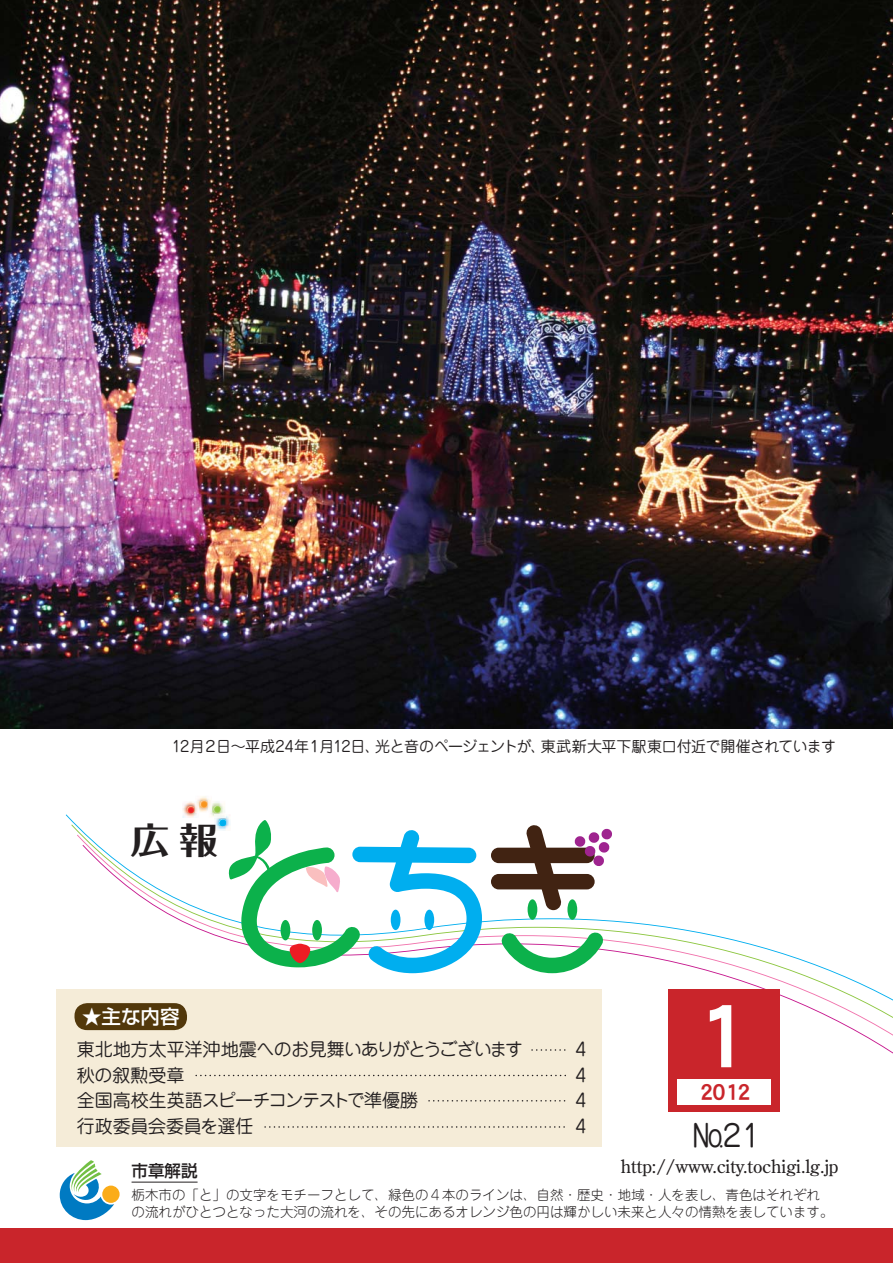
<style>
.page{position:relative;width:893px;height:1263px;background:#fff}
.page>*{position:absolute;margin:0;border:0;box-sizing:border-box;transform-origin:0 0}
.t1{font:96px "DFHS Gothic Std W7 90 pv RKSJ H";color:#fff}
.t2{font:36px "Folk Pro Bold 90 pv RKSJ H";color:#231f20;scale:1.07 1}
.t3{font:30px "Jun 201 Pro Regular 90 pv RKSJ H";color:#231f20}
.t4{font:24px "DFHS Gothic Std W7 90 pv RKSJ H";color:#c9252b}
.t5{font:19.5px "Shin Go Pro Medium 90 pv RKSJ H";color:#fff}
.t6{font:18px/25.5px "Jun 201 Pro Regular 90 pv RKSJ H";letter-spacing:-.015em;color:#231f20}
.t7{font:18px "Century Old Style Std";color:#231f20}
.t8{font:16.5px "Shin Go Pro Medium 90 pv RKSJ H";color:#231f20}
.t9{font:15px "Jun 201 Pro Regular 90 pv RKSJ H";letter-spacing:-.04em;color:#231f20}
.t10{font:13.5px/16.2px "Jun 101 Pro Light 90 pv RKSJ H";color:#231f20}
</style>
<div class="page">
<div style="left:0;top:1229px;width:893px;height:34px;background:#c9252b"></div>
<img style="left:0;top:0;width:893px;height:728px">
<div style="left:57px;top:989px;width:545px;height:158px;background:#f5ecd8"></div>
<svg style="left:83px;top:845px;width:810px;height:283px"></svg>
<img style="left:197px;top:796px;width:13px;height:4px">
<img style="left:182px;top:803px;width:5px;height:15px">
<div style="left:491px;top:848px;width:104px;height:15px;background:#412312;border-radius:8px"></div>
<div style="left:491px;top:874px;width:104px;height:15px;background:#412312;border-radius:8px"></div>
<svg style="left:526px;top:825px;width:36px;height:85px"></svg>
<svg style="left:501px;top:931px;width:103px;height:42px"></svg>
<div style="left:528px;top:899px;width:9px;height:21px;background:#0cb14b;border-radius:50%"></div>
<div style="left:567px;top:899px;width:10px;height:21px;background:#0cb14b;border-radius:50%"></div>
<svg style="left:574px;top:828px;width:39px;height:39px"></svg>
<svg style="left:187px;top:800px;width:295px;height:173px"></svg>
<svg style="left:429px;top:1100px;width:139px;height:1px"></svg>
<svg style="left:265px;top:1126px;width:303px;height:2px"></svg>
<div style="left:75px;top:1003px;width:112px;height:27px;background:#52380b;border-radius:13px"></div>
<hr style="left:132px;top:1182px;width:66px;height:1px;background:#231f20">
<svg style="left:60px;top:1160px;width:54px;height:60px"></svg>
<div style="left:102px;top:1185px;width:18px;height:18px;background:#fbac18;border-radius:50%"></div>
<div style="left:669px;top:989px;width:111px;height:123px;background:#c9252b"></div>
<div style="left:678px;top:1079px;width:93px;height:25px;background:#fff"></div>
<svg style="left:532px;top:1049px;width:36px;height:2px"></svg>
<svg style="left:196px;top:1075px;width:372px;height:1px"></svg>
<p class="t9" style="left:172px;top:741px;width:666px">12月２日～平成24年１月12日、光と音のページェントが、東武新大平下駅東口付近で開催されています</p>
<p class="t2" style="left:131px;top:827px;width:83px">広報</p>
<p class="t5" style="left:82px;top:1009px;width:99px">★主な内容</p>
<p class="t6" style="left:77px;top:1039px;width:448px">東北地方太平洋沖地震へのお見舞いありがとうございます秋の叙勲受章<br>全国高校生英語スピーチコンテストで準優勝<br>行政委員会委員を選任</p>
<p class="t6" style="left:575px;top:1039px;width:13px;text-align:justify">4<br>4<br>4<br>4</p>
<p class="t8" style="left:132px;top:1164px;width:67px">市章解説</p>
<p class="t1" style="left:696px;top:996px;width:51px">1</p>
<p class="t4" style="left:700px;top:1082px;width:51px">2012</p>
<p class="t3" style="left:693px;top:1124px;width:69px">№21</p>
<p class="t7" style="left:621px;top:1156px;width:219px">http://www.city.tochigi.lg.jp</p>
<p class="t10" style="left:132px;top:1189px;width:703px">栃木市の「と｣の文字をモチーフとして、緑色の４本のラインは、自然・歴史・地域・人を表し、青色はそれぞれの流れがひとつとなった大河の流れを、その先にあるオレンジ色の円は輝かしい未来と人々の情熱を表しています。</p>
</div>
